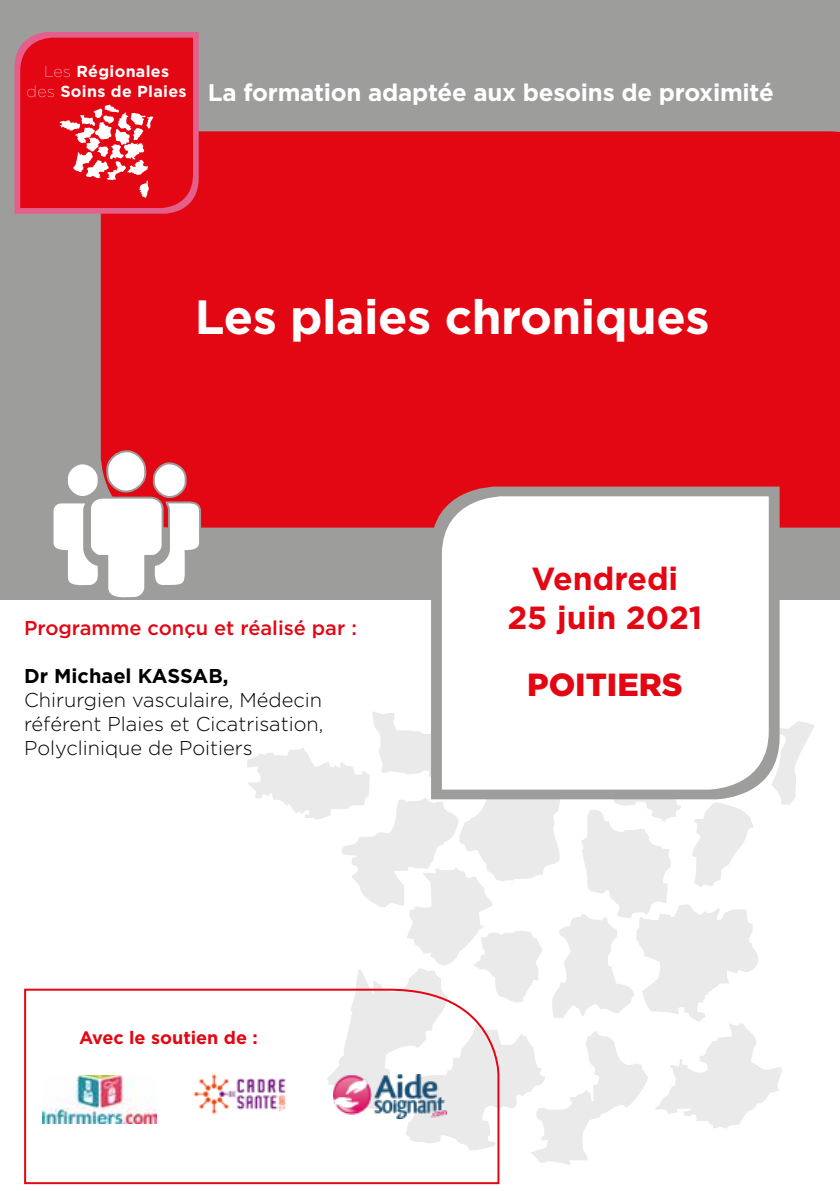
<style>
.page{position:relative;width:840px;height:1191px;background:#fff}
.page>*{position:absolute;margin:0;border:0;box-sizing:border-box;transform-origin:0 0}
.t1{font:700 48px "Gotham";letter-spacing:-.01em;color:#fff}
.t2{font:700 32px/38.4px "Gotham";color:#e30613;text-align:center}
.t3{font:900 32px "Gotham";color:#e30613}
.t4{font:700 24px "Gotham";letter-spacing:-.01em;color:#fff}
.t5{font:300 20px/24px "Gotham";color:#000;text-align:justify}
.t6{font:500 20px "Gotham";color:#e30613}
.t7{font:700 20px "Gotham";color:#000}
.t8{font:700 18px "Gotham";color:#e30613}
.t9{font:700 16px/19.2px "Gotham";letter-spacing:.02em;color:#fff;text-align:center}
.s1{font-weight:100}
</style>
<div class="page">
<svg style="left:247px;top:639px;width:567px;height:526px"></svg>
<div style="left:0;top:0;width:839px;height:599px;background:#9d9d9c"></div>
<div style="left:100px;top:125px;width:739px;height:403px;background:#e30613"></div>
<svg style="left:431px;top:486px;width:348px;height:313px;fill:#9d9d9c"></svg>
<svg style="left:441px;top:496px;width:327px;height:293px"></svg>
<svg style="left:50px;top:441px;width:152px;height:159px"></svg>
<div style="left:154px;top:463px;width:31px;height:34px;background:#fff;border-radius:15px"></div>
<div style="left:153px;top:462px;width:33px;height:36px;border:2px solid #9d9d9c;border-radius:15px"></div>
<div style="left:67px;top:463px;width:32px;height:34px;background:#fff;border-radius:15px"></div>
<div style="left:66px;top:462px;width:34px;height:36px;border:2px solid #9d9d9c;border-radius:15px"></div>
<svg style="left:14px;top:32px;width:184px;height:182px;background:#e32533"></svg>
<svg style="left:24px;top:987px;width:476px;height:198px"></svg>
<img style="left:183px;top:1061px;width:114px;height:75px">
<img style="left:43px;top:1075px;width:113px;height:48px">
<img style="left:333px;top:1074px;width:113px;height:44px">
<p class="t9" style="left:27px;top:62px;width:161px"><span class="s1">Les</span> Régionales<br><span class="s1">des</span> Soins de Plaies</p>
<p class="t4" style="left:208px;top:77px;width:567px">La formation adaptée aux besoins de proximité</p>
<h1 class="t1" style="left:195px;top:285px;width:516px">Les plaies chroniques</h1>
<p class="t6" style="left:24px;top:615px;width:334px">Programme conçu et réalisé par :</p>
<p class="t7" style="left:24px;top:663px;width:206px">Dr Michael KASSAB,</p>
<p class="t5" style="left:24px;top:688px;width:300px">Chirurgien vasculaire, Médecin référent Plaies et Cicatrisation, Polyclinique de Poitiers</p>
<p class="t8" style="left:79px;top:1025px;width:180px">Avec le soutien de :</p>
<h2 class="t2" style="left:507px;top:559px;width:196px">Vendredi<br>25 juin 2021</h2>
<h2 class="t3" style="left:527px;top:662px;width:157px">POITIERS</h2>
</div>
